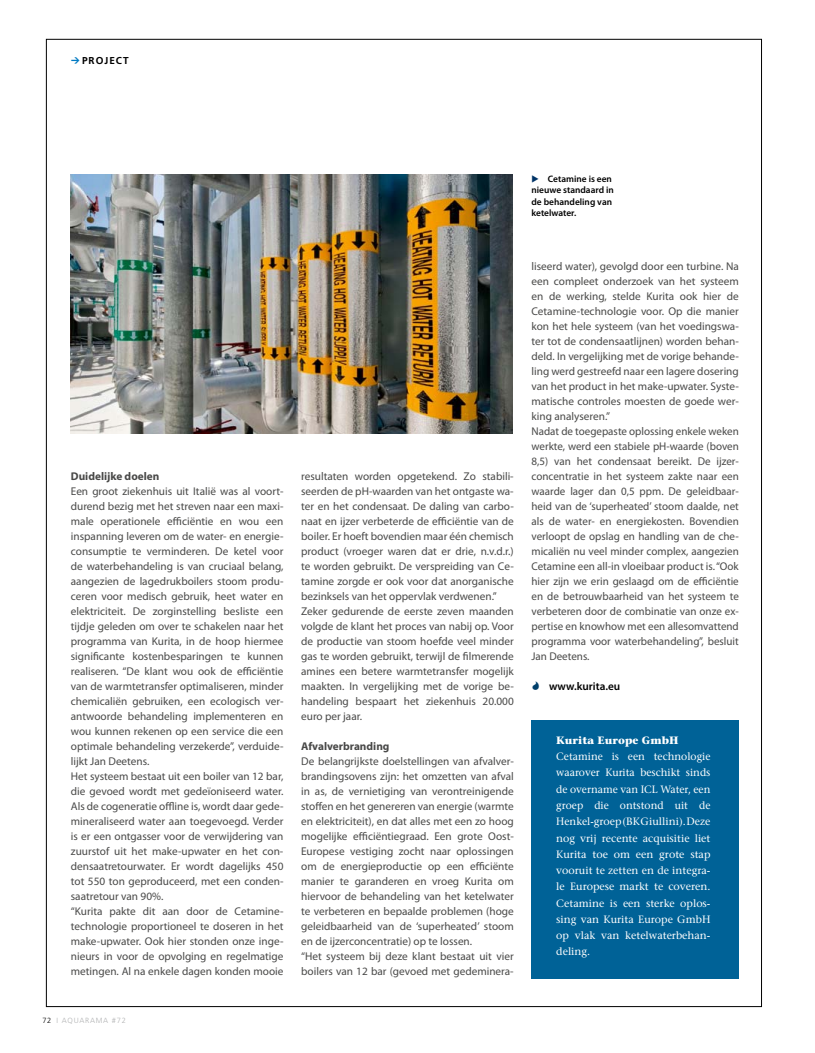
<style>
.page{position:relative;width:815px;height:1053px;background:#fff}
.page>*{position:absolute;margin:0;border:0;box-sizing:border-box;transform-origin:0 0}
.t1{font:11.25px/15px "Myriad Pro";color:#494948}
.t2{font:700 11.25px "Myriad Pro";color:#494948}
.t3{font:600 11.25px "Myriad Pro";color:#000}
.t4{font:10.62px/16.2px "Stone Serif LT";color:#fff;text-align:justify}
.t5{font:700 10.62px "Stone Serif LT";color:#fff}
.t6{font:700 10px "Frutiger LT";letter-spacing:.1em;color:#000}
.t7{font:600 9.38px/11.2px "Myriad Pro";color:#000}
.t8{font:300 7.5px "Frutiger LT";letter-spacing:.1em;color:#b1b2b3}
.s1{font-family:"DIN Cond Bold Expert";font-weight:400;font-size:12.5px;color:#007ac2}
.s2{color:#036}
.s3{color:#000}
.s4{font-family:"Mostly Waves";font-weight:400;font-size:8.75px;color:#003f6a}
</style>
<div class="page">
<div style="left:531px;top:719px;width:208px;height:259px;background:#006297"></div>
<img style="left:71px;top:175px;width:441px;height:259px">
<p class="t6" style="left:71px;top:54px;width:59px"><span class="s1">w</span> PROJECT</p>
<p class="t7" style="left:531px;top:173px;width:84px"><span class="s2">◆</span> Cetamine is een nieuwe standaard in de behandeling van ketelwater.</p>
<p class="t2" style="left:71px;top:469px;width:90px">Duidelijke doelen</p>
<p class="t1" style="left:71px;top:484px;width:214px">Een groot ziekenhuis uit Italië was al voort&shy;durend bezig met het streven naar een maxi&shy;male operationele efficiëntie en wou een inspanning leveren om de water- en energie&shy;consumptie te verminderen. De ketel voor de waterbehandeling is van cruciaal belang, aangezien de lagedrukboilers stoom produ&shy;ceren voor medisch gebruik, heet water en elektriciteit. De zorginstelling besliste een tijdje geleden om over te schakelen naar het programma van Kurita, in de hoop hiermee significante kostenbesparingen te kunnen realiseren. “De klant wou ook de efficiëntie van de warmtetransfer optimaliseren, minder chemicaliën gebruiken, een ecologisch ver&shy;antwoorde behandeling implementeren en wou kunnen rekenen op een service die een optimale behandeling verzekerde”, verduide&shy;lijkt Jan Deetens.<br>Het systeem bestaat uit een boiler van 12 bar, die gevoed wordt met gedeïoniseerd water.<br>Als de cogeneratie offline is, wordt daar gede&shy;mineraliseerd water aan toegevoegd. Verder is er een ontgasser voor de verwijdering van zuurstof uit het make-upwater en het con&shy;densaatretourwater. Er wordt dagelijks 450 tot 550 ton geproduceerd, met een conden&shy;saatretour van 90%.<br>“Kurita pakte dit aan door de Cetamine&shy;technologie proportioneel te doseren in het make-upwater. Ook hier stonden onze inge&shy;nieurs in voor de opvolging en regelmatige metingen. Al na enkele dagen konden mooie</p>
<p class="t8" style="left:43px;top:1016px;width:85px"><span class="s3">72</span> I AQUARAMA #72</p>
<p class="t1" style="left:301px;top:469px;width:214px">resultaten worden opgetekend. Zo stabili&shy;seerden de pH-waarden van het ontgaste wa&shy;ter en het condensaat. De daling van carbo&shy;naat en ijzer verbeterde de efficiëntie van de boiler. Er hoeft bovendien maar één chemisch product (vroeger waren dat er drie, n.v.d.r.) te worden gebruikt. De verspreiding van Ce&shy;tamine zorgde er ook voor dat anorganische bezinksels van het oppervlak verdwenen.” Zeker gedurende de eerste zeven maanden volgde de klant het proces van nabij op. Voor de productie van stoom hoefde veel minder gas te worden gebruikt, terwijl de filmerende amines een betere warmtetransfer mogelijk maakten. In vergelijking met de vorige be&shy;handeling bespaart het ziekenhuis 20.000 euro per jaar.</p>
<p class="t2" style="left:301px;top:739px;width:90px">Afvalverbranding</p>
<p class="t1" style="left:301px;top:753px;width:214px">De belangrijkste doelstellingen van afvalver&shy;brandingsovens zijn: het omzetten van afval in as, de vernietiging van verontreinigende stoffen en het genereren van energie (warmte en elektriciteit), en dat alles met een zo hoog mogelijke efficiëntiegraad. Een grote Oost-Europese vestiging zocht naar oplossingen om de energieproductie op een efficiënte manier te garanderen en vroeg Kurita om hiervoor de behandeling van het ketelwater te verbeteren en bepaalde problemen (hoge geleidbaarheid van de ‘superheated’ stoom en de ijzerconcentratie) op te lossen.<br>“Het systeem bij deze klant bestaat uit vier boilers van 12 bar (gevoed met gedeminera-</p>
<p class="t1" style="left:531px;top:259px;width:209px">liseerd water), gevolgd door een turbine. Na een compleet onderzoek van het systeem en de werking, stelde Kurita ook hier de Cetamine-technologie voor. Op die manier kon het hele systeem (van het voedingswa&shy;ter tot de condensaatlijnen) worden behan&shy;deld. In vergelijking met de vorige behande&shy;ling werd gestreefd naar een lagere dosering van het product in het make-upwater. Syste&shy;matische controles moesten de goede wer&shy;king analyseren.”<br>Nadat de toegepaste oplossing enkele weken werkte, werd een stabiele pH-waarde (boven 8,5) van het condensaat bereikt. De ijzer&shy;concentratie in het systeem zakte naar een waarde lager dan 0,5 ppm. De geleidbaar&shy;heid van de ‘superheated’ stoom daalde, net als de water- en energiekosten. Bovendien verloopt de opslag en handling van de che&shy;micaliën nu veel minder complex, aangezien Cetamine een all-in vloeibaar product is. “Ook hier zijn we erin geslaagd om de efficiëntie en de betrouwbaarheid van het systeem te verbeteren door de combinatie van onze ex&shy;pertise en knowhow met een allesomvattend programma voor waterbehandeling”, besluit Jan Deetens.</p>
<p class="t3" style="left:531px;top:680px;width:90px"><span class="s4">E</span> www.kurita.eu</p>
<p class="t5" style="left:556px;top:733px;width:124px">Kurita Europe GmbH</p>
<p class="t4" style="left:556px;top:748px;width:156px">Cetamine is een technologie waarover Kurita beschikt sinds de overname van ICL Water, een groep die ontstond uit de Henkel-groep (BK Giullini). Deze nog vrij recente acquisitie liet Kurita toe om een grote stap vooruit te zetten en de integra&shy;le Europese markt te coveren.<br>Cetamine is een sterke oplos&shy;sing van Kurita Europe GmbH op vlak van ketelwaterbehan&shy;deling.</p>
</div>
